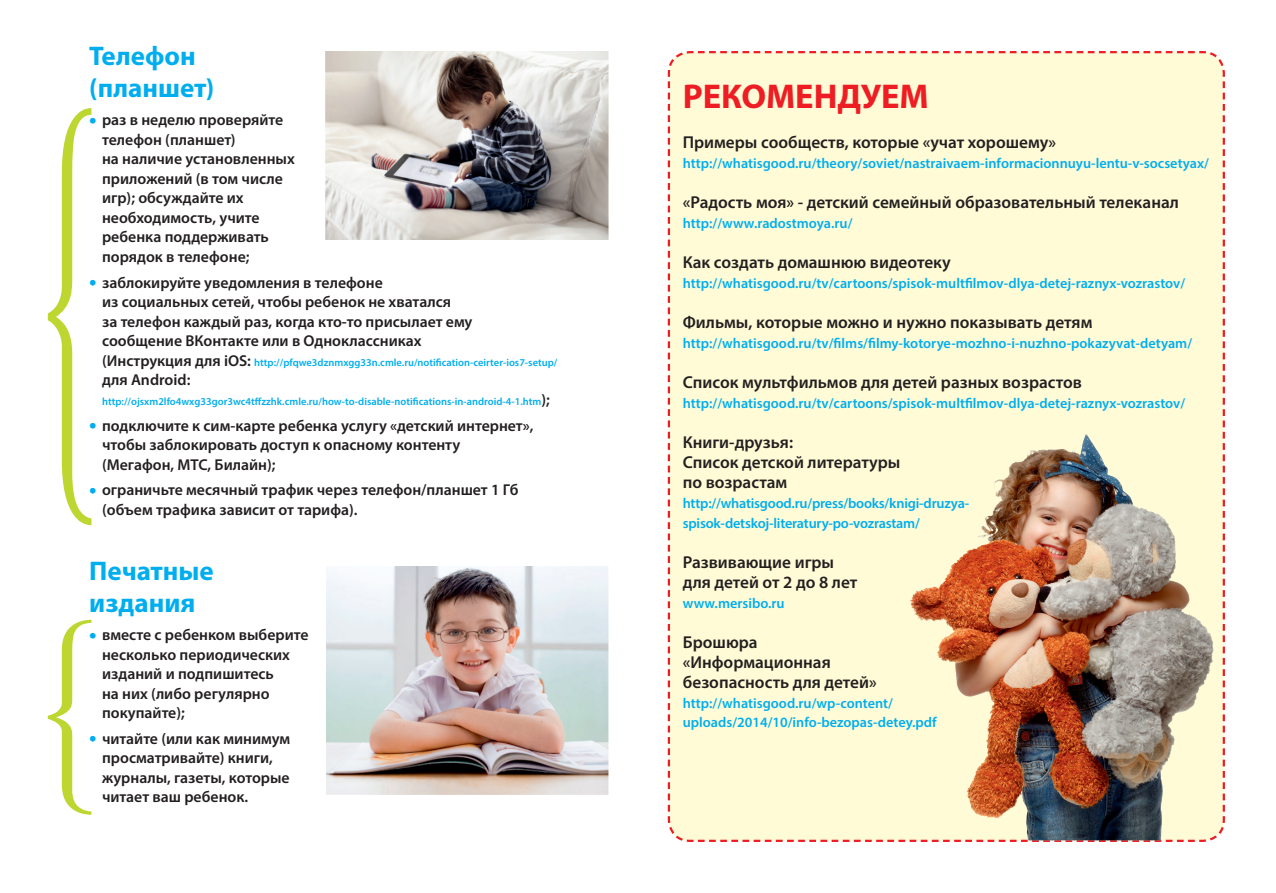
<style>
.page{position:relative;width:1276px;height:893px;background:#fff}
.page>*{position:absolute;margin:0;border:0;box-sizing:border-box;transform-origin:0 0}
.t1{font:700 34.5px "Myriad Pro";color:#ee1d23}
.t2{font:700 27px/32.4px "Myriad Pro";color:#00aeef}
.t3{font:600 17.25px/20.2px "Myriad Pro";color:#231f20}
.t4{font:600 15.75px/19.5px "Myriad Pro";color:#231f20}
.t5{font:600 14.25px/20.2px "Myriad Pro";color:#00aeef}
.t6{font:600 10.5px "Myriad Pro";color:#00aeef}
.s1{font-size:24px;color:#00aeef}
.s2{font-size:15.75px;color:#231f20}
</style>
<div class="page">
<img style="left:326px;top:567px;width:282px;height:227px">
<img style="left:325px;top:51px;width:283px;height:188px">
<svg style="left:48px;top:108px;width:43px;height:417px"></svg>
<svg style="left:48px;top:620px;width:43px;height:195px"></svg>
<svg style="left:667px;top:51px;width:558px;height:791px;background:#ede1bf"></svg>
<img style="left:992px;top:435px;width:93px;height:48px">
<h2 class="t2" style="left:89px;top:39px;width:127px">Телефон (планшет)</h2>
<p class="t4" style="left:102px;top:110px;width:194px;text-indent:-13px"><span class="s1">•</span> раз в неделю проверяйте телефон (планшет)<br>на наличие установленных приложений (в том числе игр); обсуждайте их необходимость, учите ребенка поддерживать порядок в телефоне;</p>
<p class="t4" style="left:102px;top:272px;width:372px;text-indent:-13px"><span class="s1">•</span> заблокируйте уведомления в телефоне<br>из социальных сетей, чтобы ребенок не хватался<br>за телефон каждый раз, когда кто-то присылает ему сообщение ВКонтакте или в Одноклассниках</p>
<p class="t6" style="left:102px;top:355px;width:457px"><span class="s2">(Инструкция для iOS:</span> http://pfqwe3dznmxgg33n.cmle.ru/notification-ceirter-ios7-setup/</p>
<p class="t4" style="left:102px;top:370px;width:90px">для Android:</p>
<p class="t6" style="left:102px;top:394px;width:449px">http://ojsxm2lfo4wxg33gor3wc4tffzzhk.cmle.ru/how-to-disable-notifications-in-android-4-1.htm<span class="s2">);</span></p>
<p class="t4" style="left:102px;top:415px;width:433px;text-indent:-13px"><span class="s1">•</span> подключите к сим-карте ребенка услугу «детский интернет», чтобы заблокировать доступ к опасному контенту (Мегафон, МТС, Билайн);</p>
<p class="t4" style="left:102px;top:480px;width:418px;text-indent:-13px"><span class="s1">•</span> ограничьте месячный трафик через телефон/планшет 1 Гб (объем трафика зависит от тарифа).</p>
<h2 class="t2" style="left:89px;top:553px;width:126px">Печатные издания</h2>
<p class="t4" style="left:102px;top:625px;width:208px;text-indent:-13px"><span class="s1">•</span> вместе с ребенком выберите несколько периодических изданий и подпишитесь<br>на них (либо регулярно покупайте);</p>
<p class="t4" style="left:102px;top:728px;width:190px;text-indent:-13px"><span class="s1">•</span> читайте (или как минимум просматривайте) книги, журналы, газеты, которые читает ваш ребенок.</p>
<h1 class="t1" style="left:683px;top:74px;width:247px">РЕКОМЕНДУЕМ</h1>
<p class="t3" style="left:683px;top:131px;width:375px">Примеры сообществ, которые «учат хорошему»</p>
<p class="t5" style="left:683px;top:153px;width:527px">http://whatisgood.ru/theory/soviet/nastraivaem-informacionnuyu-lentu-v-socsetyax/</p>
<p class="t3" style="left:683px;top:191px;width:498px">«Радость моя» - детский семейный образовательный телеканал</p>
<p class="t5" style="left:683px;top:213px;width:171px">http://www.radostmoya.ru/</p>
<p class="t3" style="left:683px;top:251px;width:269px">Как создать домашнюю видеотеку</p>
<p class="t5" style="left:683px;top:273px;width:504px">http://whatisgood.ru/tv/cartoons/spisok-multfilmov-dlya-detej-raznyx-vozrastov/</p>
<p class="t3" style="left:683px;top:311px;width:411px">Фильмы, которые можно и нужно показывать детям</p>
<p class="t5" style="left:683px;top:333px;width:511px">http://whatisgood.ru/tv/films/filmy-kotorye-mozhno-i-nuzhno-pokazyvat-detyam/</p>
<p class="t3" style="left:683px;top:371px;width:401px">Список мультфильмов для детей разных возрастов</p>
<p class="t5" style="left:683px;top:393px;width:504px">http://whatisgood.ru/tv/cartoons/spisok-multfilmov-dlya-detej-raznyx-vozrastov/</p>
<p class="t3" style="left:683px;top:431px;width:219px">Книги-друзья:<br>Список детской литературы по возрастам</p>
<p class="t5" style="left:683px;top:492px;width:288px">http://whatisgood.ru/press/books/knigi-druzya&shy;spisok-detskoj-literatury-po-vozrastam/</p>
<p class="t3" style="left:683px;top:551px;width:176px">Развивающие игры для детей от 2 до 8 лет</p>
<p class="t5" style="left:683px;top:593px;width:103px">www.mersibo.ru</p>
<p class="t3" style="left:683px;top:631px;width:195px">Брошюра «Информационная безопасность для детей»</p>
<p class="t5" style="left:683px;top:693px;width:255px;line-height:19.5px">http://whatisgood.ru/wp-content/ uploads/2014/10/info-bezopas-detey.pdf</p>
</div>
